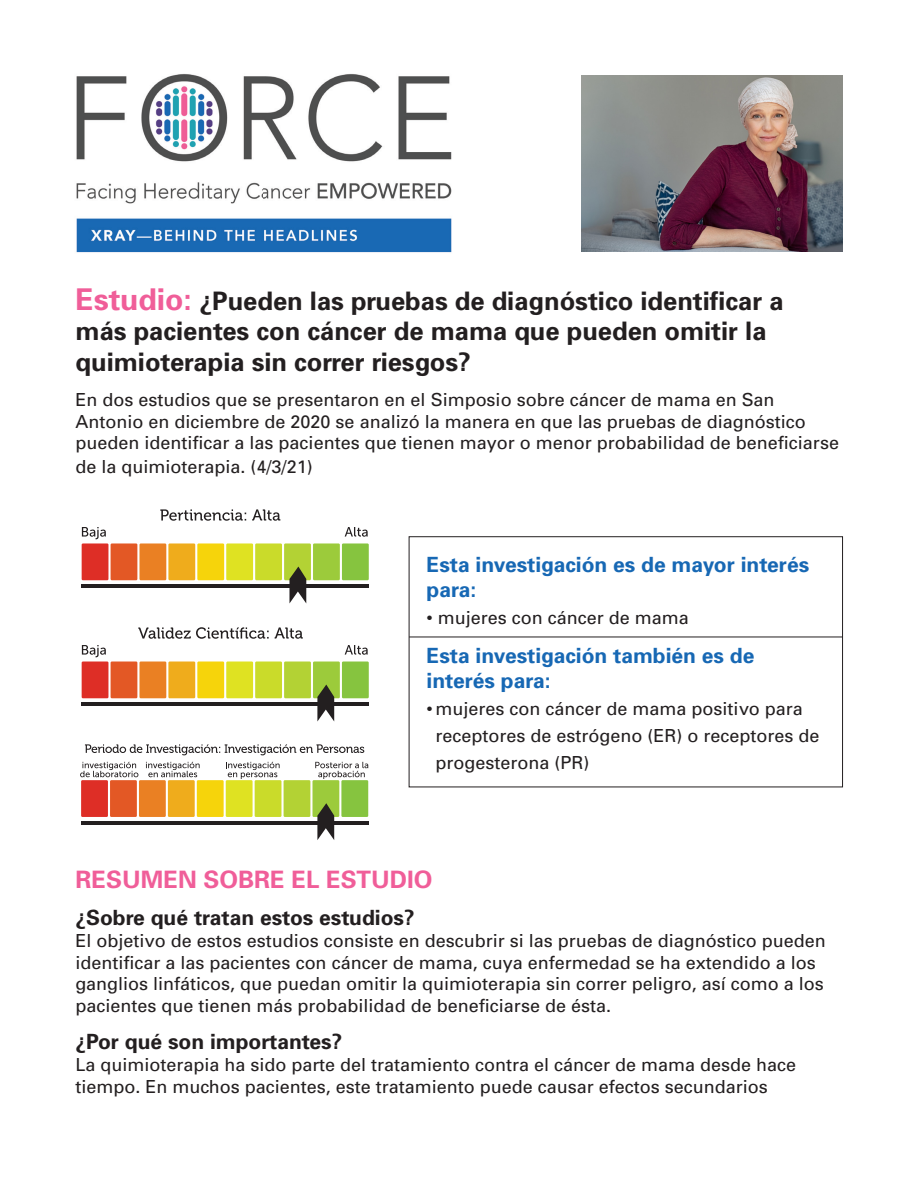
<style>
.page{position:relative;width:918px;height:1188px;background:#fff}
.page>*{position:absolute;margin:0;border:0;box-sizing:border-box;transform-origin:0 0}
.t1{font:700 25.5px/30.6px "Univers";color:#231f20}
.t2{font:700 24px "Univers";color:#f05e99}
.t3{font:700 21px/25.2px "Univers";color:#1768b4}
.t4{font:700 21px "Univers";color:#231f20}
.t5{font:18px/21.6px "Univers";color:#231f20}
.s1{font-size:30px;color:#f05e99}
</style>
<div class="page">
<img style="left:76px;top:74px;width:376px;height:179px">
<div style="left:409px;top:536px;width:434px;height:251px;border:1px solid #231f20"></div>
<hr style="left:409px;top:637px;width:434px;height:1px;background:#231f20">
<img style="left:581px;top:76px;width:261px;height:176px">
<div style="left:82px;top:662px;width:26px;height:36px;background:#de2e26"></div>
<div style="left:313px;top:662px;width:27px;height:36px;background:#9ccb3b"></div>
<div style="left:284px;top:662px;width:27px;height:36px;background:#b3d234"></div>
<div style="left:255px;top:662px;width:27px;height:36px;background:#cadb2a"></div>
<div style="left:226px;top:662px;width:27px;height:36px;background:#dfe222"></div>
<div style="left:197px;top:662px;width:27px;height:36px;background:#f6d40b"></div>
<div style="left:168px;top:662px;width:27px;height:36px;background:#efac1c"></div>
<div style="left:139px;top:662px;width:27px;height:36px;background:#ea8023"></div>
<div style="left:111px;top:662px;width:26px;height:36px;background:#e35825"></div>
<div style="left:342px;top:662px;width:27px;height:36px;background:#86c43f"></div>
<hr style="left:82px;top:702px;width:287px;height:4px;background:#231f20">
<svg style="left:317px;top:685px;width:17px;height:36px"></svg>
<svg style="left:138px;top:627px;width:131px;height:12px"></svg>
<svg style="left:275px;top:627px;width:28px;height:12px"></svg>
<svg style="left:82px;top:645px;width:24px;height:12px"></svg>
<svg style="left:345px;top:645px;width:23px;height:10px"></svg>
<div style="left:81px;top:780px;width:27px;height:37px;background:#de2e26"></div>
<div style="left:313px;top:780px;width:26px;height:37px;background:#9ccb3b"></div>
<div style="left:284px;top:780px;width:26px;height:37px;background:#b3d234"></div>
<div style="left:255px;top:780px;width:26px;height:37px;background:#cadb2a"></div>
<div style="left:226px;top:780px;width:27px;height:37px;background:#dfe222"></div>
<div style="left:197px;top:780px;width:27px;height:37px;background:#f6d40b"></div>
<div style="left:168px;top:780px;width:27px;height:37px;background:#efac1c"></div>
<div style="left:139px;top:780px;width:27px;height:37px;background:#ea8023"></div>
<div style="left:110px;top:780px;width:27px;height:37px;background:#e35825"></div>
<div style="left:341px;top:780px;width:27px;height:37px;background:#86c43f"></div>
<hr style="left:81px;top:821px;width:287px;height:4px;background:#231f20">
<svg style="left:85px;top:744px;width:279px;height:11px"></svg>
<svg style="left:315px;top:762px;width:53px;height:17px"></svg>
<svg style="left:226px;top:762px;width:54px;height:17px"></svg>
<svg style="left:80px;top:762px;width:58px;height:15px"></svg>
<svg style="left:146px;top:762px;width:54px;height:15px"></svg>
<svg style="left:317px;top:803px;width:17px;height:37px"></svg>
<div style="left:82px;top:543px;width:26px;height:37px;background:#de2e26"></div>
<div style="left:313px;top:543px;width:27px;height:37px;background:#9ccb3b"></div>
<div style="left:284px;top:543px;width:27px;height:37px;background:#b3d234"></div>
<div style="left:255px;top:543px;width:27px;height:37px;background:#cadb2a"></div>
<div style="left:226px;top:543px;width:27px;height:37px;background:#dfe222"></div>
<div style="left:197px;top:543px;width:27px;height:37px;background:#f6d40b"></div>
<div style="left:168px;top:543px;width:27px;height:37px;background:#efac1c"></div>
<div style="left:139px;top:543px;width:27px;height:37px;background:#ea8023"></div>
<div style="left:111px;top:543px;width:26px;height:37px;background:#e35825"></div>
<div style="left:342px;top:543px;width:27px;height:37px;background:#86c43f"></div>
<hr style="left:82px;top:584px;width:287px;height:4px;background:#231f20">
<svg style="left:289px;top:567px;width:17px;height:36px"></svg>
<svg style="left:160px;top:509px;width:86px;height:12px"></svg>
<svg style="left:252px;top:509px;width:28px;height:12px"></svg>
<svg style="left:82px;top:527px;width:24px;height:12px"></svg>
<svg style="left:345px;top:527px;width:23px;height:10px"></svg>
<p class="t1" style="left:76px;top:284px;width:710px"><span class="s1">Estudio:</span> ¿Pueden las pruebas de diagnóstico identificar a más pacientes con cáncer de mama que pueden omitir la quimioterapia sin correr riesgos?</p>
<p class="t5" style="left:76px;top:389px;width:765px">En dos estudios que se presentaron en el Simposio sobre cáncer de mama en San<br>Antonio en diciembre de 2020 se analizó la manera en que las pruebas de diagnóstico pueden identificar a las pacientes que tienen mayor o menor probabilidad de beneficiarse</p>
<p class="t5" style="left:76px;top:456px;width:239px">de la quimioterapia. (4/3/21)</p>
<p class="t3" style="left:427px;top:551px;width:384px">Esta investigación es de mayor interés para:</p>
<p class="t5" style="left:427px;top:607px;width:264px">• mujeres con cáncer de mama</p>
<p class="t3" style="left:427px;top:642px;width:329px">Esta investigación también es de interés para:</p>
<p class="t5" style="left:436px;top:695px;width:386px;line-height:27px;text-indent:-9px">•mujeres con cáncer de mama positivo para receptores de estrógeno (ER) o receptores de progesterona (PR)</p>
<p class="t2" style="left:76px;top:864px;width:358px">RESUMEN SOBRE EL ESTUDIO</p>
<p class="t4" style="left:76px;top:904px;width:340px">¿Sobre qué tratan estos estudios?</p>
<p class="t5" style="left:76px;top:930px;width:752px">El objetivo de estos estudios consiste en descubrir si las pruebas de diagnóstico pueden identificar a las pacientes con cáncer de mama, cuya enfermedad se ha extendido a los ganglios linfáticos, que puedan omitir la quimioterapia sin correr peligro, así como a los pacientes que tienen más probabilidad de beneficiarse de ésta.</p>
<p class="t4" style="left:76px;top:1028px;width:268px">¿Por qué son importantes?</p>
<p class="t5" style="left:76px;top:1053px;width:722px">La quimioterapia ha sido parte del tratamiento contra el cáncer de mama desde hace tiempo. En muchos pacientes, este tratamiento puede causar efectos secundarios</p>
</div>
